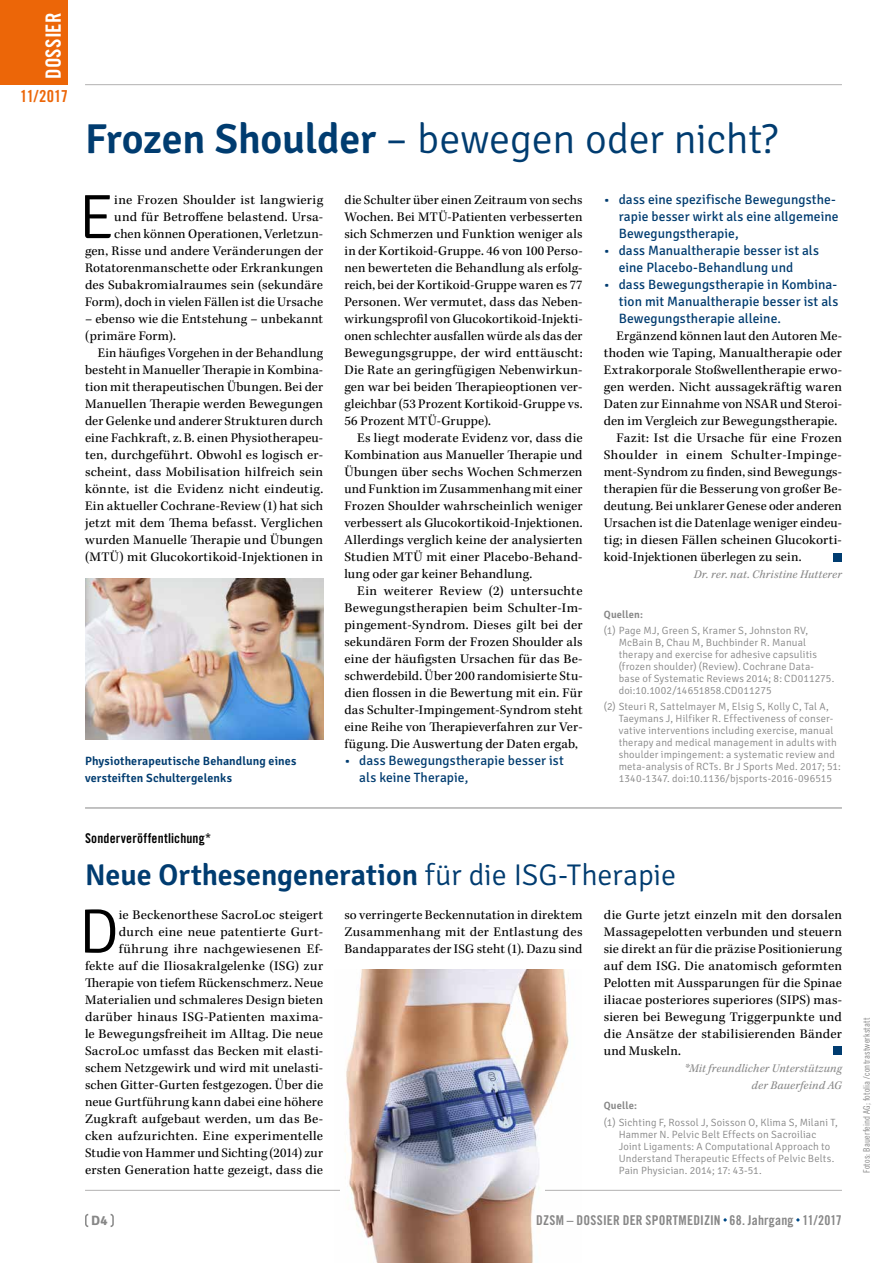
<style>
.page{position:relative;width:893px;height:1263px;background:#fff}
.page>*{position:absolute;margin:0;border:0;box-sizing:border-box;transform-origin:0 0}
.t1{font:300 62.85px "Signika";color:#000}
.t2{font:300 42px "Signika";letter-spacing:-.01em;color:#003c70}
.t3{font:600 30px "Signika";color:#003c70}
.t4{font:21px "Trade Gothic LT Std Bd Cn 20";color:#fff}
.t5{font:16.5px "Trade Gothic LT Std Bd Cn 20";letter-spacing:-.02em;color:#ec6608}
.t6{font:13.5px/17px "Kepler Std";letter-spacing:.015em;color:#000;text-align:justify}
.t7{font:13.5px/17px "Signika";letter-spacing:.005em;color:#003c70}
.t8{font:13.5px "Trade Gothic LT Std Bd Cn 20";letter-spacing:.015em;color:#878787}
.t9{font:13.5px "Trade Gothic LT Std Bd Cn 20";letter-spacing:.01em;color:#000}
.t10{font:700 13.5px "Signika";color:#878787}
.t11{font:italic 12px/17px "Kepler Std";letter-spacing:.02em;color:#878787;text-align:right}
.t12{font:600 12px/17px "Signika";letter-spacing:.01em;color:#003c70}
.t13{font:300 10.5px/12px "Signika";letter-spacing:.015em;color:#878787}
.t14{font:600 10.5px "Signika";letter-spacing:.015em;color:#878787}
.t15{font:9px "Trade Gothic LT Std Cn 18";letter-spacing:.015em;color:#878787}
.s1{font-weight:600}
.s2{font-weight:300}
</style>
<div class="page">
<hr style="left:85px;top:84px;width:757px;height:1px;background:#b3b2b2">
<div style="left:0;top:0;width:68px;height:85px;background:#ec6608"></div>
<div style="left:833px;top:553px;width:9px;height:8px;background:#003c70"></div>
<img style="left:85px;top:578px;width:238px;height:162px">
<hr style="left:85px;top:807px;width:757px;height:1px;background:#878787">
<div style="left:833px;top:1046px;width:9px;height:8px;background:#003c70"></div>
<hr style="left:85px;top:1190px;width:757px;height:1px;background:#b3b2b2">
<svg style="left:85px;top:1213px;width:4px;height:14px"></svg>
<svg style="left:110px;top:1214px;width:4px;height:13px"></svg>
<img style="left:335px;top:969px;width:246px;height:294px">
<h3 class="t4" style="left:41px;top:79px;width:67px;rotate:-90deg">DOSSIER</h3>
<p class="t5" style="left:20px;top:86px;width:49px">11/2017</p>
<h2 class="t2" style="left:85px;top:116px;width:694px"><span class="s1">Frozen Shoulder</span> – bewegen oder nicht?</h2>
<p class="t6" style="left:85px;top:192px;width:240px;text-align:right">ine Frozen Shoulder ist langwierig<br>und für Betroffene belastend. Ursa&shy;chen können Operationen, Verletzun-<br>gen, Risse und andere Veränderungen der Rotatorenmanschette oder Erkrankungen des Subakromialraumes sein (sekundäre Form), doch in vielen Fällen ist die Ursache</p>
<p class="t6" style="left:85px;top:311px;width:240px">– ebenso wie die Entstehung – unbekannt (primäre Form).</p>
<p class="t6" style="left:85px;top:345px;width:240px;text-indent:13px">Ein häufiges Vorgehen in der Behandlung besteht in Manueller Therapie in Kombina&shy;tion mit therapeutischen Übungen. Bei der Manuellen Therapie werden Bewegungen der Gelenke und anderer Strukturen durch eine Fachkraft, z.B. einen Physiotherapeu&shy;ten, durchgeführt. Obwohl es logisch er&shy;scheint, dass Mobilisation hilfreich sein könnte, ist die Evidenz nicht eindeutig.<br>Ein aktueller Cochrane-Review (1) hat sich jetzt mit dem Thema befasst. Verglichen wurden Manuelle Therapie und Übungen (MTÜ) mit Glucokortikoid-Injektionen in</p>
<h1 class="t1" style="left:79px;top:183px;width:37px">E</h1>
<p class="t12" style="left:85px;top:753px;width:213px">Physiotherapeutische Behandlung eines versteiften Schultergelenks</p>
<p class="t6" style="left:344px;top:192px;width:240px">die Schulter über einen Zeitraum von sechs Wochen. Bei MTÜ-Patienten verbesserten sich Schmerzen und Funktion weniger als in der Kortikoid-Gruppe. 46 von 100 Perso&shy;nen bewerteten die Behandlung als erfolg&shy;reich, bei der Kortikoid-Gruppe waren es 77<br>Personen. Wer vermutet, dass das Neben&shy;wirkungsprofil von Glucokortikoid-Injekti&shy;onen schlechter ausfallen würde als das der Bewegungsgruppe, der wird enttäuscht:<br>Die Rate an geringfügigen Nebenwirkun&shy;gen war bei beiden Therapieoptionen ver&shy;gleichbar (53 Prozent Kortikoid-Gruppe vs.<br>56 Prozent MTÜ-Gruppe).</p>
<p class="t6" style="left:344px;top:430px;width:240px;text-indent:13px">Es liegt moderate Evidenz vor, dass die Kombination aus Manueller Therapie und Übungen über sechs Wochen Schmerzen und Funktion im Zusammenhang mit einer Frozen Shoulder wahrscheinlich weniger verbessert als Glucokortikoid-Injektionen.<br>Allerdings verglich keine der analysierten Studien MTÜ mit einer Placebo-Behand&shy;lung oder gar keiner Behandlung.</p>
<p class="t6" style="left:344px;top:583px;width:240px;text-indent:13px">Ein weiterer Review (2) untersuchte Bewegungstherapien beim Schulter-Im&shy;pingement-Syndrom. Dieses gilt bei der sekundären Form der Frozen Shoulder als eine der häufigsten Ursachen für das Be&shy;schwerdebild. Über 200 randomisierte Stu&shy;dien flossen in die Bewertung mit ein. Für das Schulter-Impingement-Syndrom steht eine Reihe von Therapieverfahren zur Ver&shy;fügung. Die Auswertung der Daten ergab,</p>
<p class="t7" style="left:359px;top:753px;width:206px;text-indent:-15px">• dass Bewegungstherapie besser ist als keine Therapie,</p>
<p class="t7" style="left:619px;top:191px;width:221px;text-indent:-15px">• dass eine spezifische Bewegungsthe&shy;rapie besser wirkt als eine allgemeine<br>Bewegungstherapie,</p>
<p class="t7" style="left:619px;top:242px;width:202px;text-indent:-15px">• dass Manualtherapie besser ist als eine Placebo-Behandlung und</p>
<p class="t7" style="left:619px;top:276px;width:221px;text-align:justify;text-indent:-15px">• dass Bewegungstherapie in Kombina&shy;tion mit Manualtherapie besser ist als Bewegungstherapie alleine.</p>
<p class="t6" style="left:617px;top:328px;width:227px">Ergänzend können laut den Autoren Me-</p>
<p class="t6" style="left:604px;top:345px;width:240px">thoden wie Taping, Manualtherapie oder</p>
<p class="t6" style="left:604px;top:362px;width:240px">Extrakorporale Stoßwellentherapie erwo-</p>
<p class="t6" style="left:604px;top:379px;width:240px">gen werden. Nicht aussagekräftig waren</p>
<p class="t6" style="left:604px;top:396px;width:240px">Daten zur Einnahme von NSAR und Steroi-</p>
<p class="t6" style="left:604px;top:413px;width:235px">den im Vergleich zur Bewegungstherapie.</p>
<p class="t6" style="left:617px;top:430px;width:227px">Fazit: Ist die Ursache für eine Frozen</p>
<p class="t6" style="left:604px;top:447px;width:240px">Shoulder in einem Schulter-Impinge-</p>
<p class="t6" style="left:604px;top:464px;width:240px">ment-Syndrom zu finden, sind Bewegungs-</p>
<p class="t6" style="left:604px;top:481px;width:240px">therapien für die Besserung von großer Be-</p>
<p class="t6" style="left:604px;top:498px;width:240px">deutung. Bei unklarer Genese oder anderen</p>
<p class="t6" style="left:604px;top:515px;width:240px">Ursachen ist die Datenlage weniger eindeu-</p>
<p class="t6" style="left:604px;top:532px;width:240px">tig; in diesen Fällen scheinen Glucokorti-</p>
<p class="t6" style="left:604px;top:549px;width:199px">koid-Injektionen überlegen zu sein.</p>
<p class="t11" style="left:694px;top:566px;width:150px">Dr. rer. nat. Christine Hutterer</p>
<p class="t14" style="left:604px;top:608px;width:41px">Quellen:</p>
<p class="t13" style="left:619px;top:625px;width:217px;text-indent:-15px">(1) Page MJ, Green S, Kramer S, Johnston RV, McBain B, Chau M, Buchbinder R. Manual therapy and exercise for adhesive capsulitis (frozen shoulder) (Review). Cochrane Data&shy;base of Systematic Reviews 2014; 8: CD011275. doi:10.1002/14651858.CD011275</p>
<p class="t13" style="left:619px;top:701px;width:224px;text-indent:-15px">(2) Steuri R, Sattelmayer M, Elsig S, Kolly C, Tal A, Taeymans J, Hilfiker R. Effectiveness of conser&shy;vative interventions including exercise, manual therapy and medical management in adults with shoulder impingement: a systematic review and meta-analysis of RCTs. Br J Sports Med. 2017; 51:<br>1340-1347. doi:10.1136/bjsports-2016-096515</p>
<p class="t9" style="left:85px;top:830px;width:128px">Sonderveröffentlichung*</p>
<h3 class="t3" style="left:85px;top:857px;width:593px">Neue Orthesengeneration <span class="s2">für die ISG-Therapie</span></h3>
<p class="t6" style="left:85px;top:906px;width:240px;text-align:right">ie Beckenorthese SacroLoc steigert durch eine neue patentierte Gurt&shy;führung ihre nachgewiesenen Ef-<br>fekte auf die Iliosakralgelenke (ISG) zur Therapie von tiefem Rückenschmerz. Neue Materialien und schmaleres Design bieten darüber hinaus ISG-Patienten maxima&shy;le Bewegungsfreiheit im Alltag. Die neue SacroLoc umfasst das Becken mit elasti&shy;schem Netzgewirk und wird mit unelasti&shy;schen Gitter-Gurten festgezogen. Über die neue Gurtführung kann dabei eine höhere Zugkraft aufgebaut werden, um das Be&shy;cken aufzurichten. Eine experimentelle Studie von Hammer und Sichting (2014) zur ersten Generation hatte gezeigt, dass die</p>
<p class="t6" style="left:344px;top:906px;width:240px">so verringerte Beckennutation in direktem Zusammenhang mit der Entlastung des Bandapparates der ISG steht (1). Dazu sind</p>
<p class="t6" style="left:604px;top:906px;width:240px">die Gurte jetzt einzeln mit den dorsalen Massagepelotten verbunden und steuern sie direkt an für die präzise Positionierung auf dem ISG. Die anatomisch geformten Pelotten mit Aussparungen für die Spinae iliacae posteriores superiores (SIPS) mas&shy;sieren bei Bewegung Triggerpunkte und die Ansätze der stabilisierenden Bänder und Muskeln.</p>
<h1 class="t1" style="left:79px;top:897px;width:42px">D</h1>
<p class="t11" style="left:684px;top:1060px;width:159px">*Mit freundlicher Unterstützung der Bauerfeind AG</p>
<p class="t14" style="left:604px;top:1100px;width:35px">Quelle:</p>
<p class="t13" style="left:619px;top:1116px;width:221px;text-indent:-15px">(1) Sichting F, Rossol J, Soisson O, Klima S, Milani T, Hammer N. Pelvic Belt Effects on Sacroiliac Joint Ligaments: A Computational Approach to Understand Therapeutic Effects of Pelvic Belts.<br>Pain Physician. 2014; 17: 43-51.</p>
<p class="t10" style="left:91px;top:1212px;width:18px">D4</p>
<p class="t8" style="left:536px;top:1212px;width:307px">DZSM – DOSSIER DER SPORTMEDIZIN 68. Jahrgang 11/2017</p>
<p class="t15" style="left:861px;top:1173px;width:157px;rotate:-90deg">Fotos: Bauerfeind AG; fotolia/contrastwerkstatt</p>
</div>
